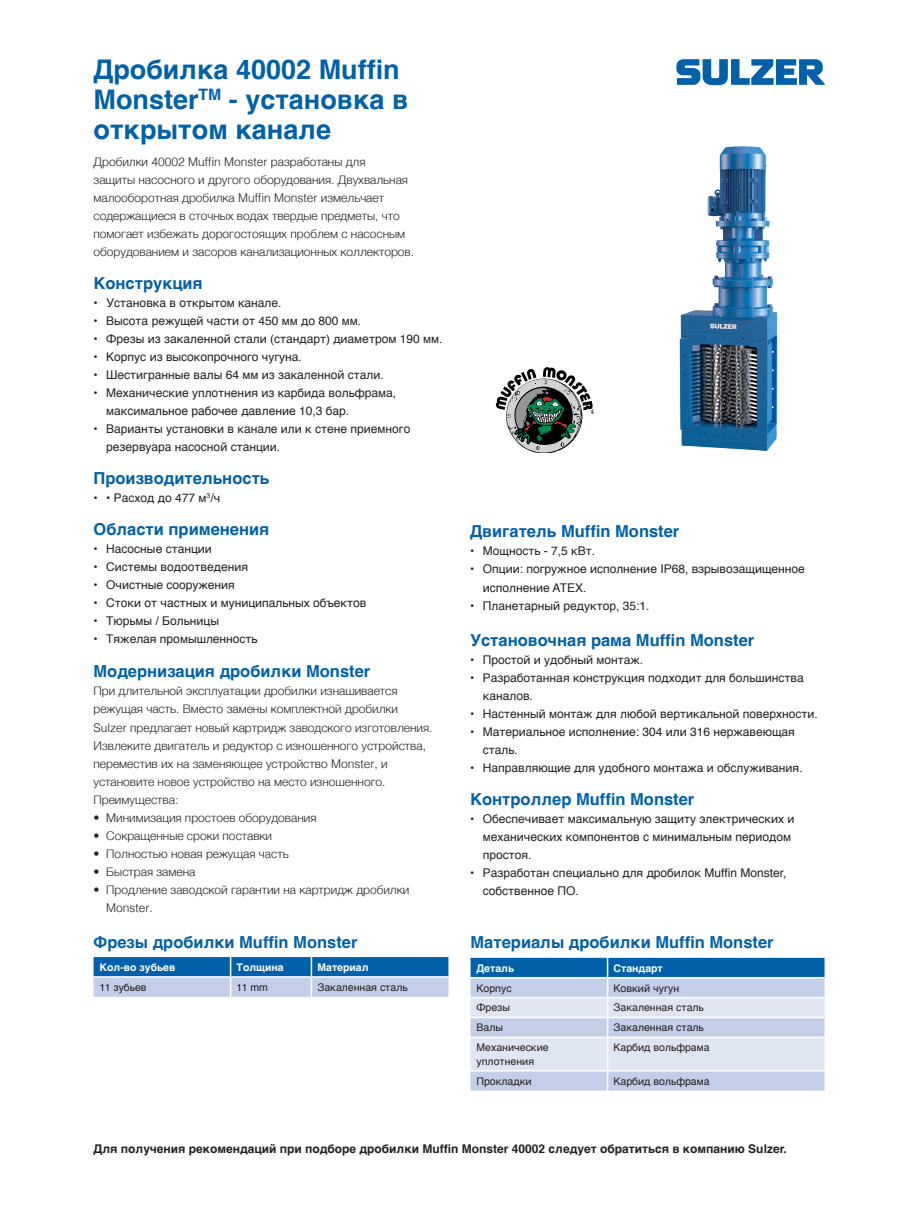
<style>
.page{position:relative;width:919px;height:1217px;background:#fff}
.page>*{position:absolute;margin:0;border:0;box-sizing:border-box;transform-origin:0 0}
.t1{font:700 27px/30px "Helvetica";color:#0060a9}
.Subtitle{font:700 16.5px "Helvetica";color:#0060a9}
.t2{font:12px/18px "Helvetica";color:#231f20}
.Body_text__bullets{font:300 12px/18px "Helvetica";color:#231f20}
.Body_text{font:300 12px/18px "Helvetica";color:#231f20}
.Disclaimer__black{font:700 12px "Helvetica";color:#231f20}
.Subtitle-2{font:10.5px/13.5px "Helvetica";color:#231f20}
.Subtitle-3{font:700 10.5px "Helvetica";color:#fff}
.Table_text{font:10.5px "Helvetica";color:#231f20}
</style>
<div class="page">
<svg style="left:676px;top:59px;width:149px;height:26px"></svg>
<img style="left:679px;top:146px;width:99px;height:305px">
<svg style="left:94px;top:957px;width:354px;height:39px;background:#669aca"></svg>
<svg style="left:470px;top:957px;width:354px;height:133px;background:#b6cae4"></svg>
<svg style="left:495px;top:367px;width:98px;height:86px"></svg>
<p class="t1" style="left:93px;top:55px;width:316px">Дробилка 40002 Muffin<br>Monster<sup>TM</sup> - установка в открытом канале</p>
<p class="Body_text" style="left:93px;top:151px;width:322px">Дробилки 40002 Muffin Monster разработаны для<br>защиты насосного и другого оборудования. Двухвальная малооборотная дробилка Muffin Monster измельчает содержащиеся в сточных водах твердые предметы, что помогает избежать дорогостоящих проблем с насосным оборудованием и засоров канализационных коллекторов.</p>
<p class="Subtitle" style="left:93px;top:269px;width:111px">Конструкция</p>
<p class="t2" style="left:93px;top:294px;width:189px">• Установка в открытом канале.</p>
<p class="t2" style="left:93px;top:312px;width:269px">• Высота режущей части от 450 мм до 800 мм.</p>
<p class="t2" style="left:93px;top:330px;width:350px">• Фрезы из закаленной стали (стандарт) диаметром 190 мм.</p>
<p class="t2" style="left:93px;top:348px;width:210px">• Корпус из высокопрочного чугуна.</p>
<p class="t2" style="left:93px;top:366px;width:292px">• Шестигранные валы 64 мм из закаленной стали.</p>
<p class="t2" style="left:106px;top:384px;width:291px;text-indent:-13px">• Механические уплотнения из карбида вольфрама, максимальное рабочее давление 10,3 бар.</p>
<p class="t2" style="left:106px;top:420px;width:305px;text-indent:-13px">• Варианты установки в канале или к стене приемного резервуара насосной станции.</p>
<p class="Subtitle" style="left:93px;top:464px;width:177px">Производительность</p>
<p class="t2" style="left:93px;top:489px;width:128px">• • Расход до 477 м<sup>3</sup>/ч</p>
<p class="Subtitle" style="left:93px;top:515px;width:177px">Области применения</p>
<p class="t2" style="left:93px;top:540px;width:120px">• Насосные станции</p>
<p class="t2" style="left:93px;top:558px;width:156px">• Cистемы водоотведения</p>
<p class="t2" style="left:93px;top:576px;width:143px">• Очистные сооружения</p>
<p class="t2" style="left:93px;top:594px;width:274px">• Стоки от частных и муниципальных объектов</p>
<p class="t2" style="left:93px;top:612px;width:127px">• Тюрьмы / Больницы</p>
<p class="t2" style="left:93px;top:630px;width:165px">• Тяжелая промышленность</p>
<p class="Subtitle" style="left:93px;top:658px;width:278px">Модернизация дробилки Monster</p>
<p class="Body_text__bullets" style="left:93px;top:681px;width:340px">При длительной эксплуатации дробилки изнашивается режущая часть. Вместо замены комплектной дробилки Sulzer предлагает новый картридж заводского изготовления.<br>Извлеките двигатель и редуктор с изношенного устройства, переместив их на заменяющее устройство Monster, и установите новое устройство на место изношенного.<br>Преимущества:</p>
<p class="Body_text__bullets" style="left:93px;top:807px;width:224px">• Минимизация простоев оборудования</p>
<p class="Body_text__bullets" style="left:93px;top:825px;width:180px">• Сокращенные сроки поставки</p>
<p class="Body_text__bullets" style="left:93px;top:843px;width:197px">• Полностью новая режущая часть</p>
<p class="Body_text__bullets" style="left:93px;top:861px;width:103px">• Быстрая замена</p>
<p class="Body_text__bullets" style="left:106px;top:879px;width:304px;text-indent:-13px">• Продление заводской гарантии на картридж дробилки<br>Monster.</p>
<p class="Subtitle" style="left:94px;top:928px;width:265px">Фрезы дробилки Muffin Monster</p>
<p class="Subtitle" style="left:470px;top:928px;width:304px">Материалы дробилки Muffin Monster</p>
<p class="Subtitle" style="left:470px;top:518px;width:211px">Двигатель Muffin Monster</p>
<p class="t2" style="left:470px;top:542px;width:126px">• Мощность - 7,5 кВт.</p>
<p class="t2" style="left:483px;top:560px;width:323px;text-indent:-13px">• Опции: погружное исполнение IP68, взрывозащищенное исполнение ATEX.</p>
<p class="t2" style="left:470px;top:596px;width:181px">• Планетарный редуктор, 35:1.</p>
<p class="Subtitle" style="left:470px;top:626px;width:285px">Установочная рама Muffin Monster</p>
<p class="t2" style="left:470px;top:650px;width:175px">• Простой и удобный монтаж.</p>
<p class="t2" style="left:483px;top:668px;width:322px;text-indent:-13px">• Разработанная конструкция подходит для большинства каналов.</p>
<p class="t2" style="left:470px;top:704px;width:349px">• Настенный монтаж для любой вертикальной поверхности.</p>
<p class="t2" style="left:483px;top:722px;width:313px;text-indent:-13px">• Материальное исполнение: 304 или 316 нержавеющая сталь.</p>
<p class="t2" style="left:470px;top:758px;width:334px">• Направляющие для удобного монтажа и обслуживания.</p>
<p class="Subtitle" style="left:470px;top:785px;width:226px">Контроллер Muffin Monster</p>
<p class="t2" style="left:483px;top:809px;width:313px;text-indent:-13px">• Обеспечивает максимальную защиту электрических и механических компонентов с минимальным периодом простоя.</p>
<p class="t2" style="left:483px;top:863px;width:305px;text-indent:-13px">• Разработан специально для дробилок Muffin Monster, собственное ПО.</p>
<p class="Subtitle-3" style="left:100px;top:958px;width:77px">Кол-во зубьев</p>
<p class="Subtitle-3" style="left:236px;top:958px;width:49px">Толщина</p>
<p class="Subtitle-3" style="left:317px;top:958px;width:53px">Материал</p>
<p class="Subtitle-2" style="left:100px;top:980px;width:49px">11 зубьев</p>
<p class="Subtitle-2" style="left:236px;top:980px;width:33px">11 mm</p>
<p class="Subtitle-2" style="left:317px;top:980px;width:92px">Закаленная сталь</p>
<p class="Subtitle-3" style="left:476px;top:959px;width:39px">Деталь</p>
<p class="Subtitle-3" style="left:613px;top:959px;width:51px">Стандарт</p>
<p class="Table_text" style="left:476px;top:979px;width:37px">Корпус</p>
<p class="Subtitle-2" style="left:613px;top:981px;width:67px">Ковкий чугун</p>
<p class="Subtitle-2" style="left:476px;top:1001px;width:35px">Фрезы</p>
<p class="Subtitle-2" style="left:613px;top:1001px;width:92px">Закаленная сталь</p>
<p class="Subtitle-2" style="left:476px;top:1020px;width:28px">Валы</p>
<p class="Subtitle-2" style="left:613px;top:1020px;width:92px">Закаленная сталь</p>
<p class="Subtitle-2" style="left:476px;top:1040px;width:74px">Механические уплотнения</p>
<p class="Subtitle-2" style="left:613px;top:1040px;width:98px">Карбид вольфрама</p>
<p class="Subtitle-2" style="left:476px;top:1074px;width:57px">Прокладки</p>
<p class="Subtitle-2" style="left:613px;top:1074px;width:98px">Карбид вольфрама</p>
<p class="Disclaimer__black" style="left:93px;top:1138px;width:695px">Для получения рекомендаций при подборе дробилки Muffin Monster 40002 следует обратиться в компанию Sulzer.</p>
</div>
